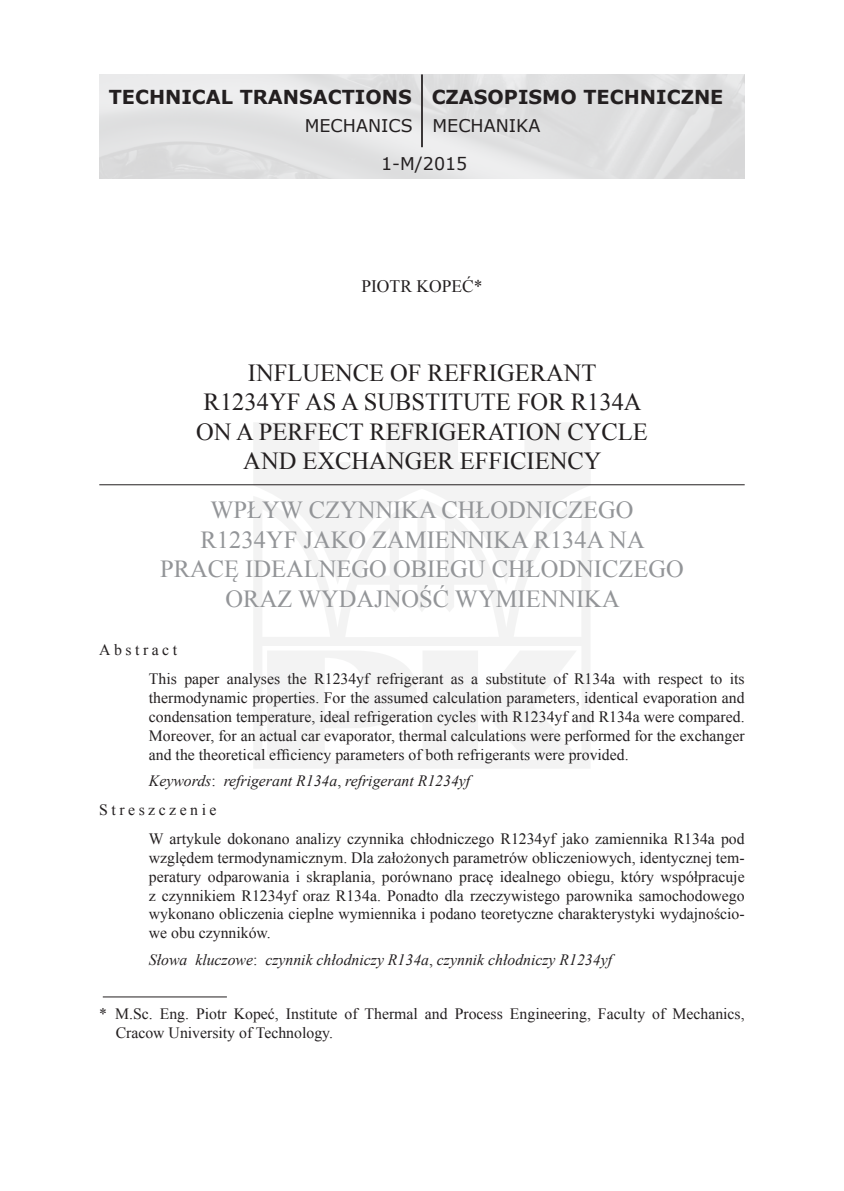
<style>
.page{position:relative;width:844px;height:1191px;background:#fff}
.page>*{position:absolute;margin:0;border:0;box-sizing:border-box;transform-origin:0 0}
.Tytuł_polski{font:24.5px/29.4px "Times New Roman";color:#939598;text-align:center}
.Tytuł_angielski{font:24.5px/29.4px "Times New Roman";color:#231f20;text-align:center}
.t1{font:700 19.25px "Verdana";color:#231f20}
.t2{font:17.5px/37.3px "Verdana";color:#231f20}
.Nazwisko_autora{font:17.5px "Times New Roman";color:#231f20}
.Test_streszczenia_po{font:15.75px/18.9px "Times New Roman";color:#231f20;text-align:justify}
.Test_-_abstract{font:15.75px/18.9px "Times New Roman";color:#231f20;text-align:justify}
.Przypis_angielski{font:15.75px/18.9px "Times New Roman";color:#231f20}
.Słowa_kluczowe{font:italic 15.75px "Times New Roman";color:#231f20}
.Keywords{font:italic 15.75px "Times New Roman";color:#231f20}
.streszczenie{font:15.75px "Times New Roman";letter-spacing:.22em;color:#231f20}
.Abstract{font:15.75px "Times New Roman";letter-spacing:.22em;color:#231f20}
.s1{font-style:normal}
</style>
<div class="page">
<svg style="left:253px;top:423px;width:337px;height:345px;fill:#f3f3f3"></svg>
<hr style="left:103px;top:996px;width:124px;height:1px;background:#231f20">
<hr style="left:99px;top:484px;width:645px;height:1px;background:#231f20">
<hr style="left:421px;top:74px;width:2px;height:73px;background:#231f20">
<p class="t1" style="left:109px;top:83px;width:304px">TECHNICAL TRANSACTIONS</p>
<p class="t2" style="left:381px;top:107px;width:88px;text-indent:-76px">MECHANICS<br>1-M/2015</p>
<p class="t1" style="left:431px;top:83px;width:293px">CZASOPISMO TECHNICZNE</p>
<p class="t2" style="left:432px;top:107px;width:109px">MECHANIKA</p>
<p class="Nazwisko_autora" style="left:361px;top:274px;width:123px">PIOTR KOPEĆ*</p>
<p class="Tytuł_angielski" style="left:196px;top:358px;width:453px">INFLUENCE OF REFRIGERANT<br>R1234YF AS A SUBSTITUTE FOR R134A<br>ON A PERFECT REFRIGERATION CYCLE<br>AND EXCHANGER EFFICIENCY</p>
<p class="Tytuł_polski" style="left:160px;top:495px;width:525px">WPŁYW CZYNNIKA CHŁODNICZEGO<br>R1234YF JAKO ZAMIENNIKA R134A NA<br>PRACĘ IDEALNEGO OBIEGU CHŁODNICZEGO<br>ORAZ WYDAJNOŚĆ WYMIENNIKA</p>
<p class="Abstract" style="left:99px;top:639px;width:79px">Abstract</p>
<p class="Test_-_abstract" style="left:149px;top:669px;width:597px">This paper analyses the R1234yf refrigerant as a substitute of R134a with respect to its thermodynamic properties. For the assumed calculation parameters, identical evaporation and condensation temperature, ideal refrigeration cycles with R1234yf and R134a were compared.<br>Moreover, for an actual car evaporator, thermal calculations were performed for the exchanger and the theoretical efficiency parameters of both refrigerants were provided.</p>
<p class="Keywords" style="left:149px;top:770px;width:323px">Keywords<span class="s1">:</span> refrigerant R134a<span class="s1">,</span> refrigerant R1234yf</p>
<p class="streszczenie" style="left:99px;top:799px;width:119px">Streszczenie</p>
<p class="Test_streszczenia_po" style="left:149px;top:829px;width:597px">W artykule dokonano analizy czynnika chłodniczego R1234yf jako zamiennika R134a pod względem termodynamicznym. Dla założonych parametrów obliczeniowych, identycznej tem&shy;peratury odparowania i skraplania, porównano pracę idealnego obiegu, który współpracuje z czynnikiem R1234yf oraz R134a. Ponadto dla rzeczywistego parownika samochodowego wykonano obliczenia cieplne wymiennika i podano teoretyczne charakterystyki wydajnościo&shy;we obu czynników.</p>
<p class="Słowa_kluczowe" style="left:149px;top:948px;width:464px">Słowa kluczowe<span class="s1">:</span> czynnik chłodniczy R134a<span class="s1">,</span> czynnik chłodniczy R1234yf</p>
<p class="Przypis_angielski" style="left:116px;top:1004px;width:630px;text-indent:-16px">* M.Sc. Eng. Piotr Kopeć, Institute of Thermal and Process Engineering, Faculty of Mechanics,<br>Cracow University of Technology.</p>
</div>
